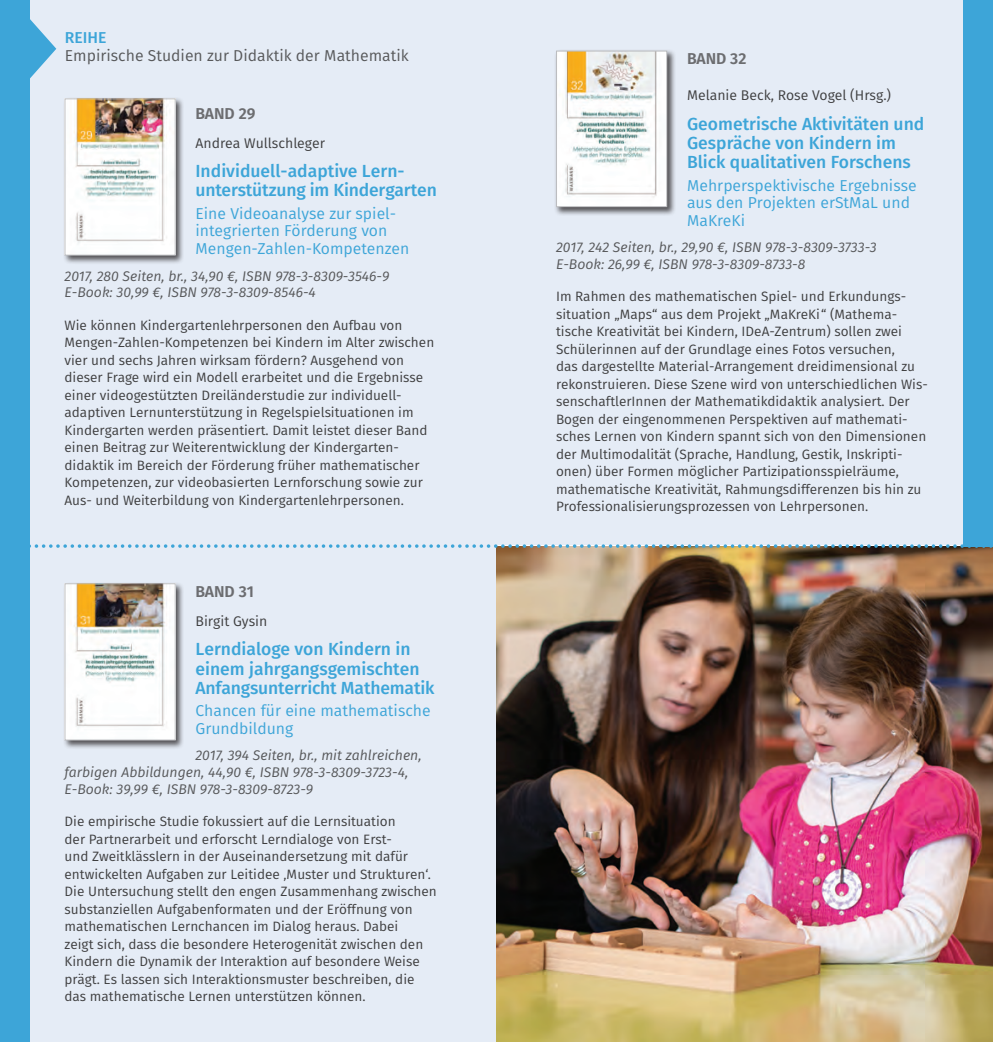
<style>
.page{position:relative;width:993px;height:1042px;background:#fff}
.page>*{position:absolute;margin:0;border:0;box-sizing:border-box;transform-origin:0 0}
.t1{font:500 17.5px/19.2px "Fira Sans";color:#3da5d8}
.t2{font:15.75px/17.5px "Fira Sans";color:#3da5d8}
.t3{font:15.75px "Fira Sans";color:#57585a}
.t4{font:600 15.75px "Fira Sans";color:#6c6d70}
.t5{font:500 15.75px "Fira Sans";color:#3da5d8}
.t6{font:italic 14px/16.8px "Fira Sans";color:#57585a}
.t7{font:14px "Fira Sans";color:#3e3e3f}
.t8{font:13.65px/17.5px "Fira Sans";color:#3e3e3f}
</style>
<div class="page">
<div style="left:0;top:0;width:496px;height:1042px;background:#e5ecf6"></div>
<div style="left:496px;top:0;width:496px;height:544px;background:#e5ecf6"></div>
<img style="left:496px;top:548px;width:496px;height:494px">
<svg style="left:30px;top:544px;width:963px;height:4px"></svg>
<div style="left:63px;top:96px;width:121px;height:169px;background:#231f20;opacity:.75"></div>
<img style="left:66px;top:100px;width:108px;height:154px">
<div style="left:64px;top:98px;width:112px;height:158px;border:1px solid #bcbdc0"></div>
<div style="left:63px;top:581px;width:121px;height:168px;background:#231f20;opacity:.75"></div>
<img style="left:66px;top:585px;width:108px;height:153px">
<div style="left:64px;top:583px;width:112px;height:157px;border:1px solid #bcbdc0"></div>
<div style="left:0;top:0;width:30px;height:1042px;background:#3da5d8"></div>
<svg style="left:30px;top:19px;width:26px;height:60px"></svg>
<div style="left:554px;top:49px;width:121px;height:167px;background:#231f20;opacity:.75"></div>
<img style="left:558px;top:53px;width:107px;height:152px">
<div style="left:556px;top:51px;width:111px;height:156px;border:1px solid #bcbdc0"></div>
<div style="left:962px;top:0;width:30px;height:546px;background:#3da5d8"></div>
<p class="t5" style="left:65px;top:25px;width:43px">REIHE</p>
<p class="t3" style="left:65px;top:44px;width:345px">Empirische Studien zur Didaktik der Mathematik</p>
<p class="t4" style="left:686px;top:45px;width:61px">BAND 32</p>
<p class="t7" style="left:686px;top:85px;width:205px">Melanie Beck, Rose Vogel (Hrsg.)</p>
<p class="t1" style="left:686px;top:113px;width:239px">Geometrische Aktivitäten und<br>Gespräche von Kindern im<br>Blick qualitativen Forschens</p>
<p class="t2" style="left:686px;top:176px;width:231px">Mehrperspektivische Ergebnisse aus den Projekten erStMaL und<br>MaKreKi</p>
<p class="t6" style="left:556px;top:239px;width:322px">2017, 242 Seiten, br., 29,90 €, ISBN 978-3-8309-3733-3<br>E-Book: 26,99 €, ISBN 978-3-8309-8733-8</p>
<p class="t8" style="left:556px;top:288px;width:373px">Im Rahmen des mathematischen Spiel- und Erkundungs&shy;situation „Maps“ aus dem Projekt „MaKreKi“ (Mathema&shy;tische Kreativität bei Kindern, IDeA-Zentrum) sollen zwei Schülerinnen auf der Grundlage eines Fotos versuchen,<br>das dargestellte Material-Arrangement dreidimensional zu rekonstruieren. Diese Szene wird von unterschiedlichen Wis&shy;senschaftlerInnen der Mathematikdidaktik analysiert. Der Bogen der eingenommenen Perspektiven auf mathemati&shy;sches Lernen von Kindern spannt sich von den Dimensionen der Multimodalität (Sprache, Handlung, Gestik, Inskripti&shy;onen) über Formen möglicher Partizipationsspielräume, mathematische Kreativität, Rahmungsdifferenzen bis hin zu Professionalisierungsprozessen von Lehrpersonen.</p>
<p class="t4" style="left:195px;top:101px;width:61px">BAND 29</p>
<p class="t7" style="left:195px;top:133px;width:131px">Andrea Wullschleger</p>
<p class="t1" style="left:195px;top:160px;width:243px">Individuell-adaptive Lern&shy;unterstützung im Kindergarten</p>
<p class="t2" style="left:195px;top:204px;width:215px">Eine Videoanalyse zur spiel&shy;integrierten Förderung von<br>Mengen-Zahlen-Kompetenzen</p>
<p class="t6" style="left:64px;top:267px;width:326px">2017, 280 Seiten, br., 34,90 €, ISBN 978-3-8309-3546-9<br>E-Book: 30,99 €, ISBN 978-3-8309-8546-4</p>
<p class="t8" style="left:64px;top:316px;width:371px">Wie können Kindergartenlehrpersonen den Aufbau von Mengen-Zahlen-Kompetenzen bei Kindern im Alter zwischen vier und sechs Jahren wirksam fördern? Ausgehend von dieser Frage wird ein Modell erarbeitet und die Ergebnisse einer videogestützten Dreiländerstudie zur individuell&shy;adaptiven Lernunterstützung in Regelspielsituationen im Kindergarten werden präsentiert. Damit leistet dieser Band einen Beitrag zur Weiterentwicklung der Kindergarten&shy;didaktik im Bereich der Förderung früher mathematischer Kompetenzen, zur videobasierten Lernforschung sowie zur Aus- und Weiterbildung von Kindergartenlehrpersonen.</p>
<p class="t4" style="left:195px;top:578px;width:60px">BAND 31</p>
<p class="t7" style="left:195px;top:611px;width:73px">Birgit Gysin</p>
<p class="t1" style="left:195px;top:638px;width:240px">Lerndialoge von Kindern in einem jahrgangsgemischten<br>Anfangsunterricht Mathematik</p>
<p class="t2" style="left:195px;top:701px;width:236px">Chancen für eine mathematische<br>Grundbildung</p>
<p class="t6" style="left:64px;top:747px;width:358px;text-indent:131px">2017, 394 Seiten, br., mit zahlreichen, farbigen Abbildungen, 44,90 €, ISBN 978-3-8309-3723-4,<br>E-Book: 39,99 €, ISBN 978-3-8309-8723-9</p>
<p class="t8" style="left:64px;top:812px;width:374px">Die empirische Studie fokussiert auf die Lernsituation<br>der Partnerarbeit und erforscht Lerndialoge von Erst-<br>und Zweitklässlern in der Auseinandersetzung mit dafür entwickelten Aufgaben zur Leitidee ‚Muster und Strukturen‘.<br>Die Untersuchung stellt den engen Zusammenhang zwischen substanziellen Aufgabenformaten und der Eröffnung von mathematischen Lernchancen im Dialog heraus. Dabei<br>zeigt sich, dass die besondere Heterogenität zwischen den Kindern die Dynamik der Interaktion auf besondere Weise prägt. Es lassen sich Interaktionsmuster beschreiben, die das mathematische Lernen unterstützen können.</p>
</div>
